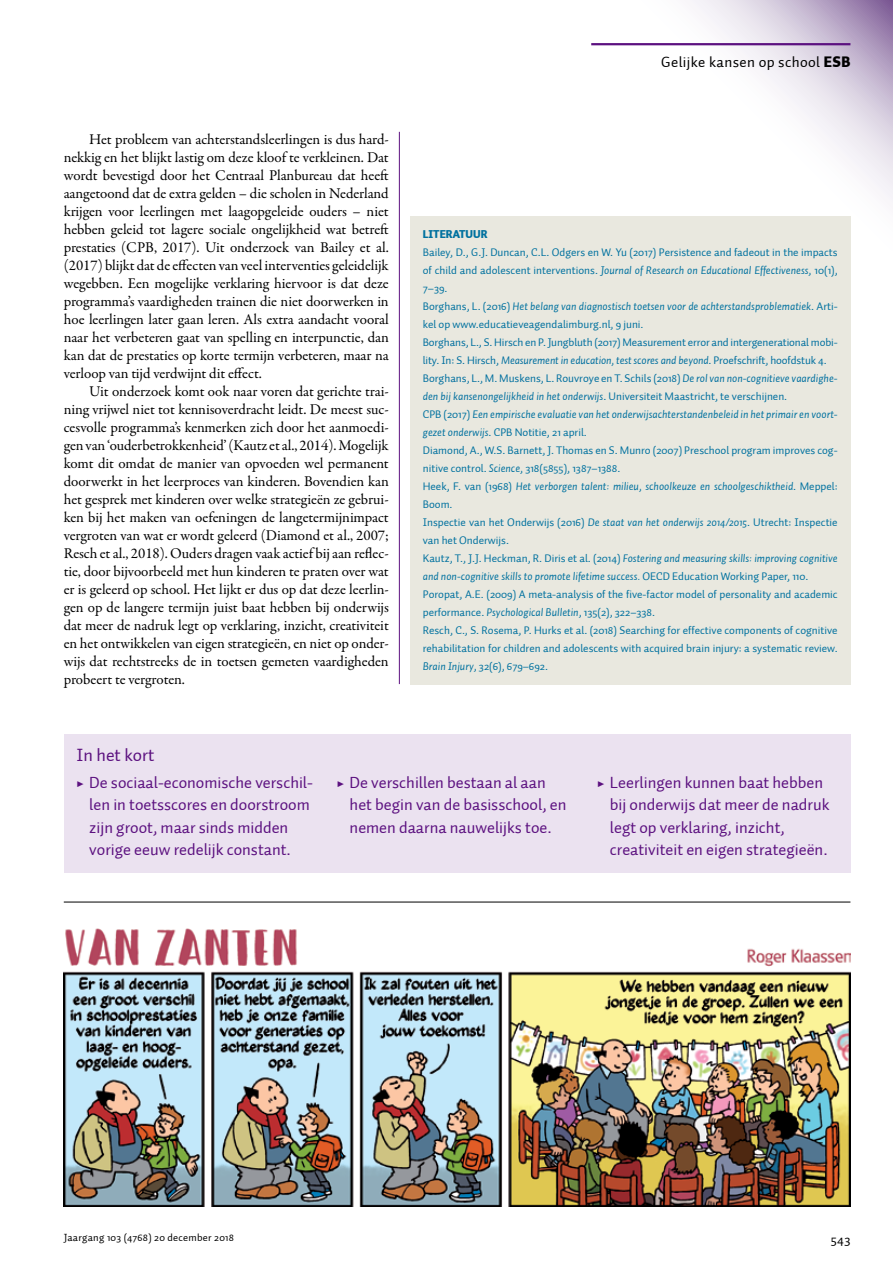
<style>
.page{position:relative;width:893px;height:1263px;background:#fff}
.page>*{position:absolute;margin:0;border:0;box-sizing:border-box;transform-origin:0 0}
.t1{font:18px "Auto 1";color:#5c1180}
.t2{font:16.5px/22.5px "Auto 1";color:#5c1180}
.t3{font:15px/18px "Garamond Premr Pro";letter-spacing:-.01em;color:#000;text-align:justify}
.t4{font:15px "Auto 1";letter-spacing:.025em;color:#000}
.t5{font:13.5px "Auto 1";color:#000}
.t6{font:11.25px/18px "Auto 1";color:#00719f}
.t7{font:900 11.25px "Auto 1";color:#00719f}
.t8{font:10.5px "Auto 1";letter-spacing:.025em;color:#000}
.s1{font-weight:900}
.s2{font-style:italic}
.s3{color:#006f9f}
.s4{font-style:italic;color:#006f9f}
.s5{font-family:"Garamond Premr Pro";font-weight:700}
</style>
<div class="page">
<svg style="left:641px;top:0;width:252px;height:251px"></svg>
<hr style="left:591px;top:43px;width:259px;height:2px;background:#5c1180">
<div style="left:410px;top:216px;width:440px;height:468px;background:#e9e8df"></div>
<hr style="left:399px;top:132px;width:1px;height:552px;background:#5c1180">
<div style="left:64px;top:734px;width:786px;height:139px;background:#ebe2f0"></div>
<img style="left:64px;top:928px;width:786px;height:278px">
<hr style="left:64px;top:902px;width:786px;height:1px;background:#000">
<p class="t3" style="left:64px;top:131px;width:327px;text-indent:26px">Het probleem van achterstandsleerlingen is dus hard&shy;nekkig en het blijkt lastig om deze kloof te verkleinen. Dat wordt bevestigd door het Centraal Planbureau dat heeft aangetoond dat de extra gelden – die scholen in Nederland krijgen voor leerlingen met laagopgeleide ouders – niet hebben geleid tot lagere sociale ongelijkheid wat betreft prestaties (CPB, 2017). Uit onderzoek van Bailey et al. (2017) blijkt dat de effecten van veel interventies geleidelijk wegebben. Een mogelijke verklaring hiervoor is dat deze programma’s vaardigheden trainen die niet doorwerken in hoe leerlingen later gaan leren. Als extra aandacht vooral naar het verbeteren gaat van spelling en interpunctie, dan kan dat de prestaties op korte termijn verbeteren, maar na verloop van tijd verdwijnt dit effect.</p>
<p class="t3" style="left:64px;top:383px;width:327px;text-indent:26px">Uit onderzoek komt ook naar voren dat gerichte trai&shy;ning vrijwel niet tot kennisoverdracht leidt. De meest suc&shy;cesvolle programma’s kenmerken zich door het aanmoedi&shy;gen van ‘ouderbetrokkenheid’ (Kautz et al., 2014). Mogelijk komt dit omdat de manier van opvoeden wel permanent doorwerkt in het leerproces van kinderen. Bovendien kan het gesprek met kinderen over welke strategieën ze gebrui&shy;ken bij het maken van oefeningen de langetermijnimpact vergroten van wat er wordt geleerd (Diamond et al., 2007; Resch et al., 2018). Ouders dragen vaak actief bij aan reflec&shy;tie, door bijvoorbeeld met hun kinderen te praten over wat er is geleerd op school. Het lijkt er dus op dat deze leerlin&shy;gen op de langere termijn juist baat hebben bij onderwijs dat meer de nadruk legt op verklaring, inzicht, creativiteit en het ontwikkelen van eigen strategieën, en niet op onder&shy;wijs dat rechtstreeks de in toetsen gemeten vaardigheden probeert te vergroten.</p>
<h3 class="t4" style="left:661px;top:53px;width:191px">Gelijke kansen op school <span class="s1">ESB</span></h3>
<p class="t7" style="left:423px;top:227px;width:66px">LITERATUUR</p>
<p class="t6" style="left:423px;top:244px;width:416px">Bailey, D., G.J. Duncan, C.L. Odgers en W. Yu (2017) Persistence and fadeout in the impacts of child and adolescent interventions. <span class="s2">Journal of Research on Educational Effectiveness</span>, 10(1), 7–39.<br>Borghans, L. (2016) <span class="s2">Het belang van diagnostisch toetsen voor de achterstandsproblematiek</span>. Arti&shy;kel op www.educatieveagendalimburg.nl, 9 juni.</p>
<p class="t6" style="left:423px;top:334px;width:416px"><span class="s3">Borghans, L., S. Hirsch en P. Jungbluth (2017) Measurement error and intergenerational mobi&shy;lity. In: S. Hirsch,</span> <span class="s4">Measurement in education, test scores and beyond</span><span class="s3">. Proefschrift, hoofdstuk 4.<br>Borghans, L., M. Muskens, L. Rouvroye en T. Schils (2018)</span> <span class="s4">De rol van non-cognitieve vaardighe&shy;den bij kansenongelijkheid in het onderwijs</span><span class="s3">. Universiteit Maastricht, te verschijnen.<br></span>CPB (2017) <span class="s2">Een empirische evaluatie van het onderwijsachterstandenbeleid in het primair en voort&shy;gezet onderwijs</span>. CPB Notitie, 21 april.<br>Diamond, A., W.S. Barnett, J. Thomas en S. Munro (2007) Preschool program improves cog&shy;nitive control. <span class="s2">Science</span>, 318(5855), 1387–1388.<br>Heek, F. van (1968) <span class="s2">Het verborgen talent: milieu, schoolkeuze en schoolgeschiktheid</span>. Meppel:<br>Boom.<br>Inspectie van het Onderwijs (2016) <span class="s2">De staat van het onderwijs 2014/2015</span>. Utrecht: Inspectie van het Onderwijs.<br>Kautz, T., J.J. Heckman, R. Diris et al. (2014) <span class="s2">Fostering and measuring skills: improving cognitive and non-cognitive skills to promote lifetime success.</span> OECD Education Working Paper, 110.<br>Poropat, A.E. (2009) A meta-analysis of the five-factor model of personality and academic performance. <span class="s2">Psychological Bulletin</span>, 135(2), 322–338.<br>Resch, C., S. Rosema, P. Hurks et al. (2018) Searching for effective components of cognitive rehabilitation for children and adolescents with acquired brain injury: a systematic review.<br><span class="s2">Brain Injury</span>, 32(6), 679–692.</p>
<h1 class="t1" style="left:77px;top:744px;width:80px">In het kort</h1>
<h2 class="t2" style="left:89px;top:771px;width:225px;text-indent:-13px"><span class="s5">▶</span> De sociaal-economische verschil&shy;len in toetsscores en doorstroom zijn groot, maar sinds midden vorige eeuw redelijk constant.</h2>
<h2 class="t2" style="left:350px;top:771px;width:218px;text-indent:-13px"><span class="s5">▶</span> De verschillen bestaan al aan het begin van de basisschool, en nemen daarna nauwelijks toe.</h2>
<h2 class="t2" style="left:610px;top:771px;width:221px;text-indent:-13px"><span class="s5">▶</span> Leerlingen kunnen baat hebben bij onderwijs dat meer de nadruk legt op verklaring, inzicht, creativiteit en eigen strategieën.</h2>
<p class="t8" style="left:64px;top:1231px;width:172px">Jaargang 103 (4768) 20 december 2018</p>
<p class="t5" style="left:831px;top:1231px;width:21px">543</p>
</div>
